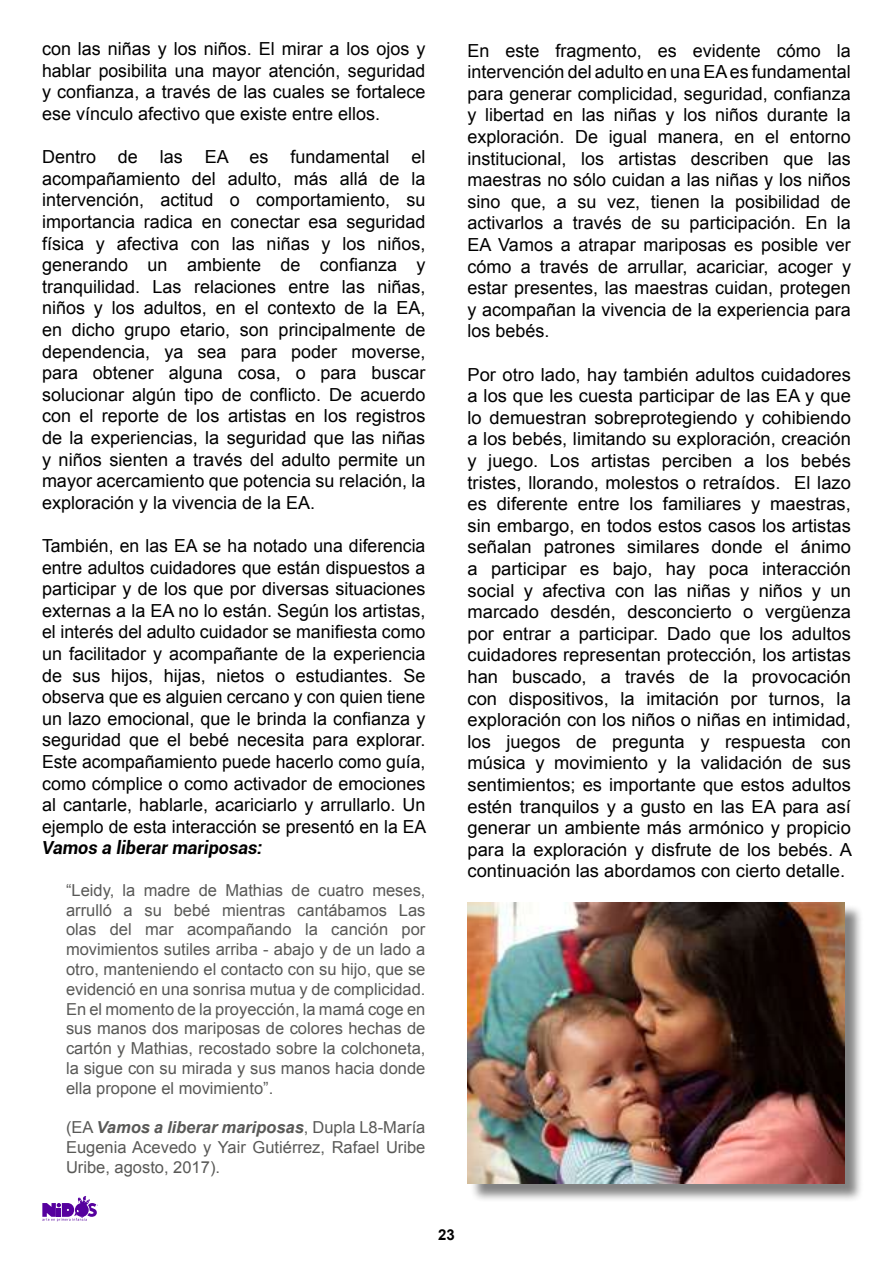
<style>
.page{position:relative;width:893px;height:1263px;background:#fff}
.page>*{position:absolute;margin:0;border:0;box-sizing:border-box;transform-origin:0 0}
.t1{font:18px/21.6px "Arial";color:#000;text-align:justify}
.t2{font:italic 700 18px "Roboto";color:#000}
.t3{font:16.5px/19.8px "Arial";color:#595957;text-align:justify}
.t4{font:700 15px "Arial";color:#000}
.s1{font-weight:700;font-style:italic}
</style>
<div class="page">
<div style="left:470px;top:904px;width:393px;height:299px;background:#000;opacity:.49"></div>
<img style="left:467px;top:902px;width:377px;height:282px">
<svg style="left:42px;top:1196px;width:56px;height:25px"></svg>
<p class="t1" style="left:42px;top:38px;width:385px">con las niñas y los niños. El mirar a los ojos y hablar posibilita una mayor atención, seguridad y confianza, a través de las cuales se fortalece ese vínculo afectivo que existe entre ellos.</p>
<p class="t1" style="left:42px;top:146px;width:385px">Dentro de las EA es fundamental el acompañamiento del adulto, más allá de la intervención, actitud o comportamiento, su importancia radica en conectar esa seguridad física y afectiva con las niñas y los niños, generando un ambiente de confianza y tranquilidad. Las relaciones entre las niñas, niños y los adultos, en el contexto de la EA, en dicho grupo etario, son principalmente de dependencia, ya sea para poder moverse, para obtener alguna cosa, o para buscar solucionar algún tipo de conflicto. De acuerdo con el reporte de los artistas en los registros de la experiencias, la seguridad que las niñas y niños sienten a través del adulto permite un mayor acercamiento que potencia su relación, la exploración y la vivencia de la EA.</p>
<p class="t1" style="left:42px;top:535px;width:386px">También, en las EA se ha notado una diferencia entre adultos cuidadores que están dispuestos a participar y de los que por diversas situaciones externas a la EA no lo están. Según los artistas, el interés del adulto cuidador se manifiesta como un facilitador y acompañante de la experiencia de sus hijos, hijas, nietos o estudiantes. Se observa que es alguien cercano y con quien tiene un lazo emocional, que le brinda la confianza y seguridad que el bebé necesita para explorar.<br>Este acompañamiento puede hacerlo como guía, como cómplice o como activador de emociones al cantarle, hablarle, acariciarlo y arrullarlo. Un ejemplo de esta interacción se presentó en la EA</p>
<p class="t2" style="left:42px;top:835px;width:222px">Vamos a liberar mariposas:</p>
<p class="t3" style="left:66px;top:880px;width:361px">“Leidy, la madre de Mathias de cuatro meses, arrulló a su bebé mientras cantábamos Las olas del mar acompañando la canción por movimientos sutiles arriba - abajo y de un lado a otro, manteniendo el contacto con su hijo, que se evidenció en una sonrisa mutua y de complicidad.<br>En el momento de la proyección, la mamá coge en sus manos dos mariposas de colores hechas de cartón y Mathias, recostado sobre la colchoneta, la sigue con su mirada y sus manos hacia donde ella propone el movimiento”.</p>
<p class="t3" style="left:66px;top:1118px;width:361px">(EA <span class="s1">Vamos a liberar mariposas</span>, Dupla L8-María Eugenia Acevedo y Yair Gutiérrez, Rafael Uribe Uribe, agosto, 2017).</p>
<p class="t1" style="left:467px;top:40px;width:385px">En este fragmento, es evidente cómo la intervención del adulto en una EA es fundamental para generar complicidad, seguridad, confianza y libertad en las niñas y los niños durante la exploración. De igual manera, en el entorno institucional, los artistas describen que las maestras no sólo cuidan a las niñas y los niños sino que, a su vez, tienen la posibilidad de activarlos a través de su participación. En la EA Vamos a atrapar mariposas es posible ver cómo a través de arrullar, acariciar, acoger y estar presentes, las maestras cuidan, protegen y acompañan la vivencia de la experiencia para los bebés.</p>
<p class="t1" style="left:467px;top:364px;width:386px">Por otro lado, hay también adultos cuidadores a los que les cuesta participar de las EA y que lo demuestran sobreprotegiendo y cohibiendo a los bebés, limitando su exploración, creación y juego. Los artistas perciben a los bebés tristes, llorando, molestos o retraídos. El lazo es diferente entre los familiares y maestras, sin embargo, en todos estos casos los artistas señalan patrones similares donde el ánimo a participar es bajo, hay poca interacción social y afectiva con las niñas y niños y un marcado desdén, desconcierto o vergüenza por entrar a participar. Dado que los adultos cuidadores representan protección, los artistas han buscado, a través de la provocación con dispositivos, la imitación por turnos, la exploración con los niños o niñas en intimidad, los juegos de pregunta y respuesta con música y movimiento y la validación de sus sentimientos; es importante que estos adultos estén tranquilos y a gusto en las EA para así generar un ambiente más armónico y propicio para la exploración y disfrute de los bebés. A continuación las abordamos con cierto detalle.</p>
<p class="t4" style="left:438px;top:1225px;width:18px">23</p>
</div>
